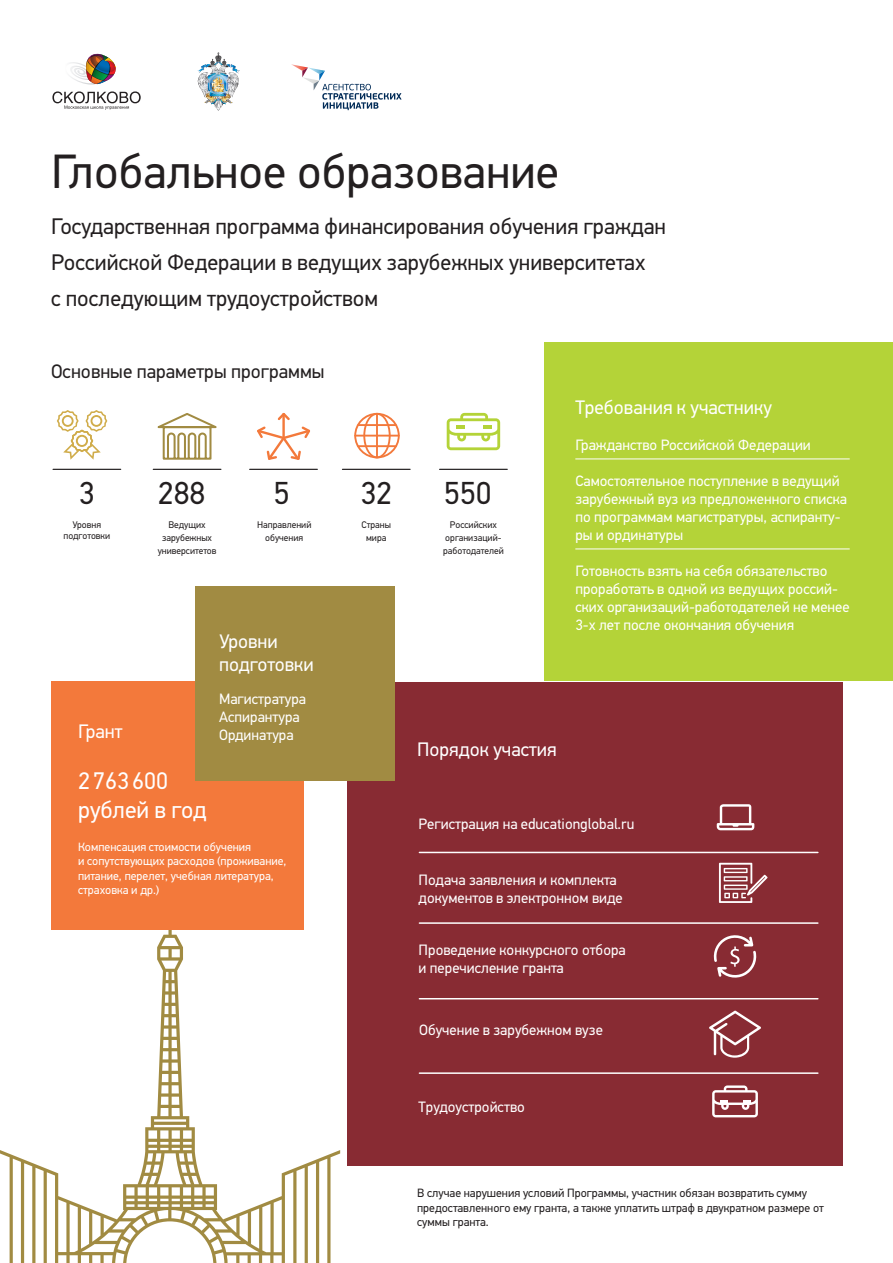
<style>
.page{position:relative;width:893px;height:1263px;background:#fff}
.page>*{position:absolute;margin:0;border:0;box-sizing:border-box;transform-origin:0 0}
.t1{font:48px "PF Din Text Pro";color:#231f20}
.t2{font:31.8px "PF Din Text Pro";color:#231f20}
.t3{font:24px/28.8px "PF Din Text Pro";color:#fff}
.t4{font:22.5px/36px "PF Din Text Pro";color:#231f20}
.t5{font:19.5px "PF Din Text Pro";color:#fff}
.t6{font:19.5px "PF Din Text Pro";color:#231f20}
.t7{font:15px/18px "PF Din Text Pro";color:#fff}
.t8{font:12px/14.4px "PF Din Text Pro";color:#231f20}
.t9{font:12px/14.4px "PF Din Text Pro";color:#fff}
.t10{font:9.6px/11.6px "PF Din Text Pro";color:#231f20;text-align:center}
</style>
<div class="page">
<svg style="left:0;top:925px;width:340px;height:338px"></svg>
<div style="left:347px;top:682px;width:496px;height:484px;background:#882b33"></div>
<div style="left:51px;top:681px;width:252px;height:248px;background:#f3793b"></div>
<div style="left:195px;top:586px;width:200px;height:195px;background:#a18b42"></div>
<img style="left:197px;top:52px;width:43px;height:59px">
<svg style="left:291px;top:64px;width:111px;height:46px"></svg>
<svg style="left:52px;top:91px;width:89px;height:19px"></svg>
<svg style="left:70px;top:53px;width:46px;height:32px"></svg>
<img style="left:200px;top:65px;width:29px;height:12px">
<div style="left:544px;top:342px;width:349px;height:339px;background:#b4d338"></div>
<hr style="left:575px;top:459px;width:275px;height:1px;background:#fff">
<hr style="left:575px;top:549px;width:275px;height:1px;background:#fff">
<svg style="left:712px;top:1085px;width:46px;height:32px"></svg>
<hr style="left:419px;top:852px;width:399px;height:1px;background:#fff">
<hr style="left:419px;top:922px;width:399px;height:2px;background:#fff">
<hr style="left:419px;top:998px;width:399px;height:1px;background:#fff">
<hr style="left:419px;top:1072px;width:399px;height:2px;background:#fff">
<svg style="left:714px;top:935px;width:42px;height:43px"></svg>
<svg style="left:719px;top:863px;width:48px;height:40px"></svg>
<svg style="left:709px;top:1011px;width:52px;height:47px"></svg>
<svg style="left:717px;top:804px;width:37px;height:26px"></svg>
<svg style="left:447px;top:413px;width:53px;height:37px"></svg>
<svg style="left:354px;top:413px;width:46px;height:45px"></svg>
<hr style="left:376px;top:413px;width:2px;height:45px;background:#f3793b">
<hr style="left:354px;top:435px;width:46px;height:2px;background:#f3793b">
<hr style="left:357px;top:424px;width:39px;height:2px;background:#f3793b">
<hr style="left:357px;top:445px;width:39px;height:2px;background:#f3793b">
<svg style="left:157px;top:413px;width:60px;height:47px"></svg>
<hr style="left:153px;top:469px;width:68px;height:1px;background:#231f20">
<hr style="left:440px;top:469px;width:67px;height:1px;background:#231f20">
<hr style="left:342px;top:469px;width:68px;height:1px;background:#231f20">
<hr style="left:250px;top:469px;width:67px;height:1px;background:#231f20">
<svg style="left:257px;top:412px;width:53px;height:48px"></svg>
<hr style="left:53px;top:469px;width:68px;height:1px;background:#231f20">
<svg style="left:57px;top:410px;width:50px;height:50px"></svg>
<p class="t1" style="left:51px;top:143px;width:509px">Глобальное образование</p>
<p class="t4" style="left:51px;top:208px;width:616px">Государственная программа финансирования обучения граждан<br>Российской Федерации в ведущих зарубежных университетах<br>с последующим трудоустройством</p>
<p class="t6" style="left:51px;top:360px;width:275px">Основные параметры программы</p>
<p class="t5" style="left:575px;top:396px;width:198px">Требования к участнику</p>
<p class="t7" style="left:575px;top:436px;width:237px">Гражданство Российской Федерации</p>
<p class="t7" style="left:575px;top:472px;width:273px">Самостоятельное поступление в ведущий зарубежный вуз из предложенного списка по программам магистратуры, аспиранту&shy;ры и ординатуры</p>
<p class="t7" style="left:575px;top:562px;width:276px">Готовность взять на себя обязательство проработать в одной из ведущих россий&shy;ских организаций-работодателей не менее 3-х лет после окончания обучения</p>
<p class="t2" style="left:79px;top:474px;width:17px">3</p>
<p class="t10" style="left:64px;top:519px;width:48px">Уровня подготовки</p>
<p class="t2" style="left:158px;top:474px;width:49px">288</p>
<p class="t2" style="left:360px;top:474px;width:33px">32</p>
<p class="t2" style="left:444px;top:474px;width:49px">550</p>
<p class="t10" style="left:168px;top:519px;width:39px">Ведущих</p>
<p class="t10" style="left:162px;top:532px;width:51px">зарубежных</p>
<p class="t10" style="left:158px;top:545px;width:60px">университетов</p>
<p class="t2" style="left:274px;top:474px;width:17px">5</p>
<p class="t10" style="left:257px;top:519px;width:56px">Направлений</p>
<p class="t10" style="left:265px;top:532px;width:40px">обучения</p>
<p class="t10" style="left:361px;top:519px;width:31px">Cтраны</p>
<p class="t10" style="left:366px;top:532px;width:22px">мира</p>
<p class="t10" style="left:450px;top:519px;width:49px">Российских</p>
<p class="t10" style="left:445px;top:532px;width:58px">организаций-</p>
<p class="t10" style="left:443px;top:545px;width:62px">работодателей</p>
<p class="t5" style="left:219px;top:630px;width:60px">Уровни</p>
<p class="t5" style="left:219px;top:653px;width:96px">подготовки</p>
<p class="t7" style="left:219px;top:690px;width:89px">Магистратура</p>
<p class="t7" style="left:219px;top:708px;width:82px">Аспирантура</p>
<p class="t7" style="left:219px;top:726px;width:76px">Ординатура</p>
<p class="t5" style="left:78px;top:720px;width:46px">Грант</p>
<p class="t3" style="left:78px;top:767px;width:130px">2763600 рублей в год</p>
<p class="t9" style="left:78px;top:840px;width:210px">Компенсация стоимости обучения<br>и сопутствующих расходов (проживание, питание, перелет, учебная литература, страховка и др.)</p>
<p class="t5" style="left:417px;top:738px;width:141px">Порядок участия</p>
<p class="t7" style="left:419px;top:814px;width:217px">Регистрация на educationglobal.ru</p>
<p class="t7" style="left:419px;top:871px;width:206px">Подача заявления и комплекта документов в электронном виде</p>
<p class="t7" style="left:419px;top:941px;width:209px">Проведение конкурсного отбора и перечисление гранта</p>
<p class="t7" style="left:419px;top:1021px;width:185px">Обучение в зарубежном вузе</p>
<p class="t7" style="left:419px;top:1098px;width:108px">Трудоустройство</p>
<p class="t8" style="left:417px;top:1186px;width:408px">В случае нарушения условий Программы, участник обязан возвратить сумму предоставленного ему гранта, а также уплатить штраф в двукратном размере от суммы гранта.</p>
</div>
